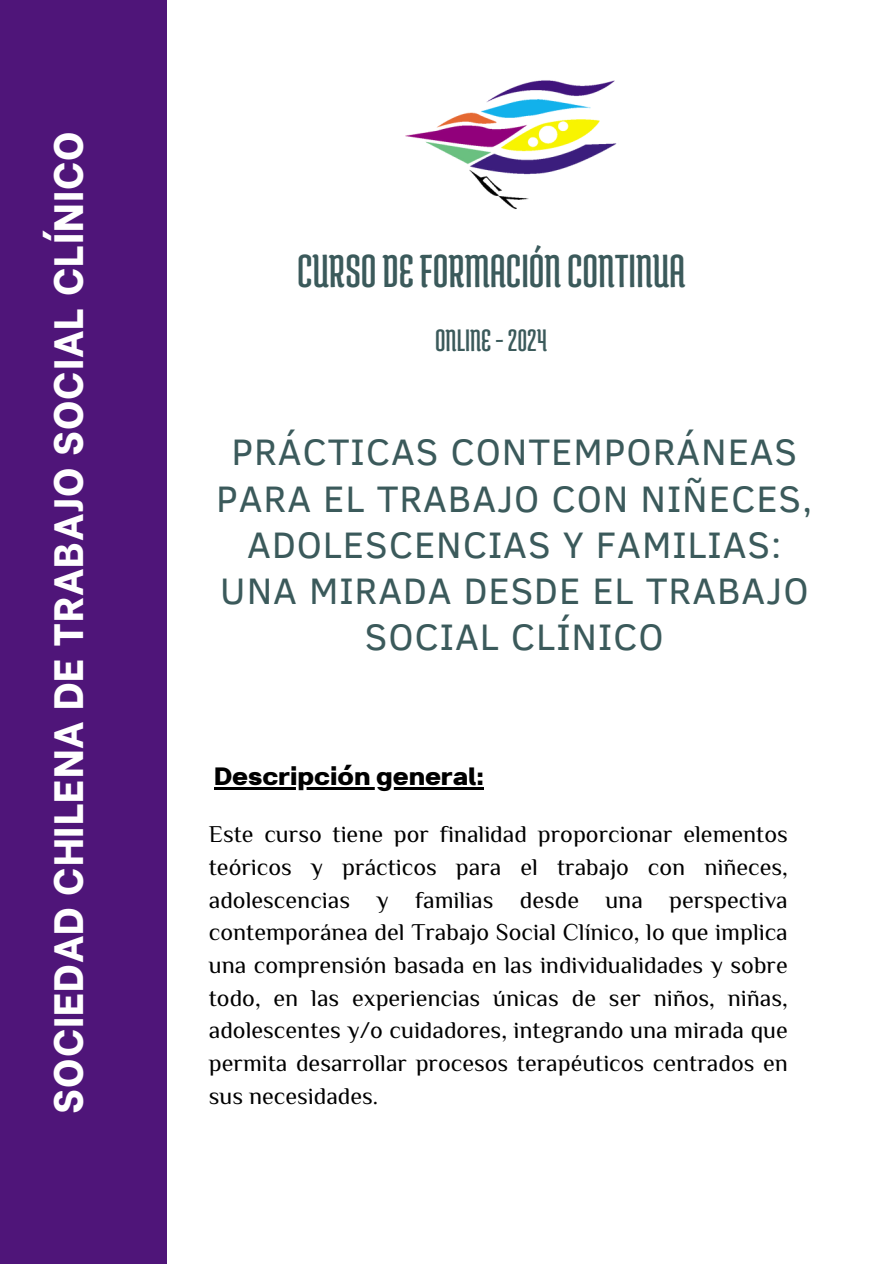
<style>
.page{position:relative;width:894px;height:1264px;background:#fff}
.page>*{position:absolute;margin:0;border:0;box-sizing:border-box;transform-origin:0 0}
.t1{font:49.5px "Medula One";color:#3b5a5b}
.t2{font:800 40.8px "Be Vietnam";letter-spacing:.025em;color:#fff}
.t3{font:37.8px/46.2px "Clear Sans";letter-spacing:.025em;color:#3b5a5b;text-align:center}
.t4{font:33px "Medula One";color:#3b5a5b}
.t5{font:700 30px "Breul Grotesk A";color:#000}
.t6{font:24px/32.7px "Philosopher";color:#000;text-align:justify}
</style>
<div class="page">
<div style="left:0;top:0;width:166px;height:1263px;background:#4f1579"></div>
<img style="left:405px;top:80px;width:212px;height:129px">
<hr style="left:214px;top:786px;width:270px;height:3px;background:#000">
<h1 class="t2" style="left:34px;top:1113px;width:983px;rotate:-90deg">SOCIEDAD CHILENA DE TRABAJO SOCIAL CLÍNICO</h1>
<h4 class="t1" style="left:297px;top:245px;width:390px">CURSODEFORMACIÓNCONTINUA</h4>
<h3 class="t4" style="left:435px;top:323px;width:114px">ONLINE-2024</h3>
<p class="t3" style="left:216px;top:427px;width:597px">PRÁCTICAS CONTEMPORÁNEAS<br>PARA EL TRABAJO CON NIÑECES,<br>ADOLESCENCIAS Y FAMILIAS:<br>UNA MIRADA DESDE EL TRABAJO<br>SOCIAL CLÍNICO</p>
<h5 class="t5" style="left:214px;top:750px;width:271px">Descripción general:</h5>
<p class="t6" style="left:209px;top:820px;width:580px">Este curso tiene por finalidad proporcionar elementos teóricos y prácticos para el trabajo con niñeces, adolescencias y familias desde una perspectiva contemporánea del Trabajo Social Clínico, lo que implica una comprensión basada en las individualidades y sobre todo, en las experiencias únicas de ser niños, niñas, adolescentes y/o cuidadores, integrando una mirada que permita desarrollar procesos terapéuticos centrados en sus necesidades.</p>
</div>
